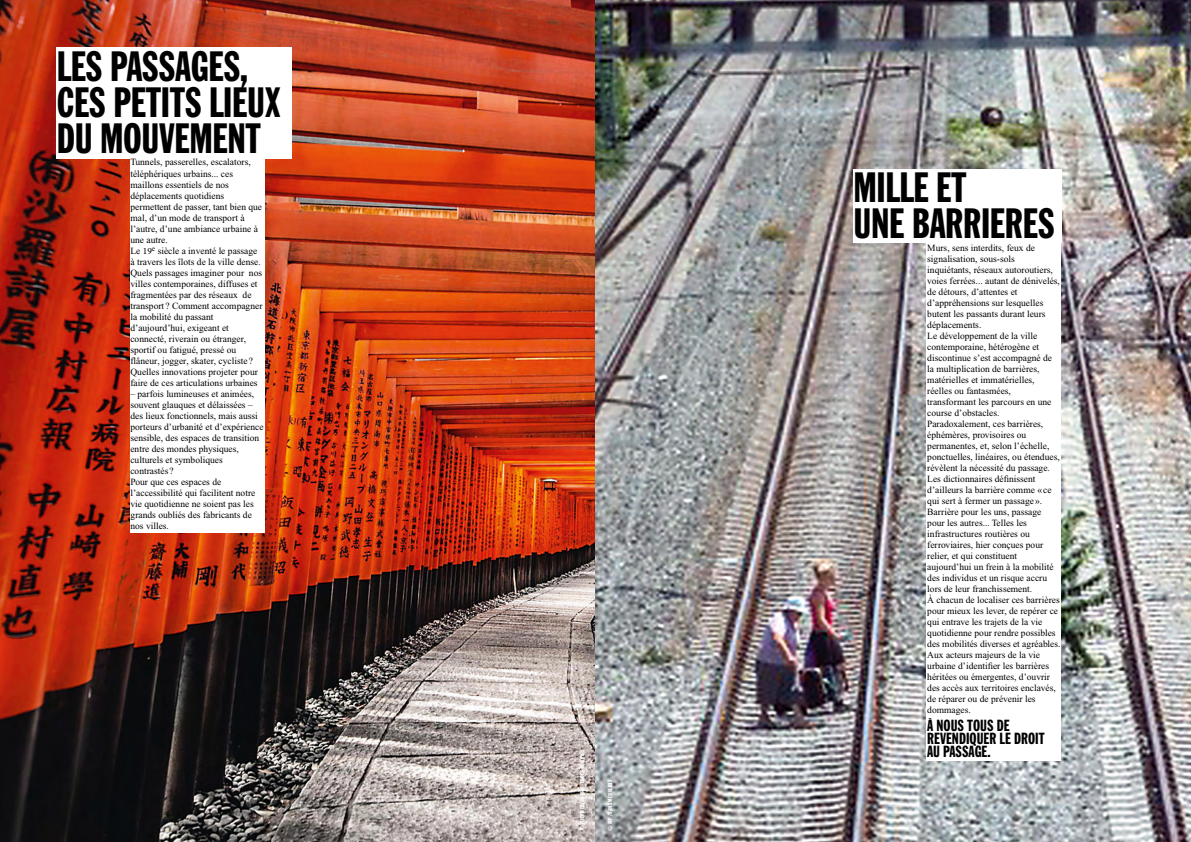
<style>
.page{position:relative;width:1191px;height:842px;background:#fff}
.page>*{position:absolute;margin:0;border:0;box-sizing:border-box;transform-origin:0 0}
.t1{font:700 42px "Franklin Gothic Accents Shannon";color:#000}
.t2{font:700 16px/13px "Franklin Gothic Accents Shannon";color:#000}
.t3{font:9.5px/11px "Times New Roman";color:#000}
.t4{font:700 6px "Franklin Gothic Accents Shannon";color:#fff}
.s1{font-family:"Minion Pro"}
</style>
<div class="page">
<img style="left:0;top:0;width:1191px;height:842px">
<div style="left:130px;top:157px;width:134px;height:375px;background:#fff"></div>
<div style="left:926px;top:243px;width:135px;height:518px;background:#fff"></div>
<div style="left:56px;top:47px;width:235px;height:112px;background:#fff"></div>
<div style="left:853px;top:169px;width:208px;height:74px;background:#fff"></div>
<h1 class="t1" style="left:57px;top:41px;width:71px">LES PASSAGES</h1>
<h1 class="t1" style="left:240px;top:41px;width:10px">,</h1>
<h1 class="t1" style="left:57px;top:77px;width:73px">CES PETITS</h1>
<h1 class="t1" style="left:209px;top:77px;width:15px">LIEUX</h1>
<h1 class="t1" style="left:57px;top:113px;width:63px">DU MOUVEME</h1>
<h1 class="t1" style="left:227px;top:113px;width:34px">NT</h1>
<p class="t3" style="left:130px;top:157px;width:133px">Tunnels, passerelles, escalators, téléphériques urbains... ces maillons essentiels de nos déplacements quotidiens permettent de passer, tant bien que mal, d’un mode de transport à l’autre, d’une ambiance urbaine à une autre.<br>Le <span class="s1">19</span><sup>e</sup> siècle a inventé le passage</p>
<p class="t3" style="left:130px;top:256px;width:134px">à travers les îlots de la ville dense.<br>Quels passages imaginer pour nos villes contemporaines, diffuses et fragmentées par des réseaux de transport ? Comment accompagner la mobilité du passant d’aujourd’hui, exigeant et connecté, riverain ou étranger, sportif ou fatigué, pressé ou flâneur, jogger, skater, cycliste ?<br>Quelles innovations projeter pour faire de ces articulations urbaines</p>
<p class="t3" style="left:130px;top:388px;width:135px">– parfois lumineuses et animées, souvent glauques et délaissées – des lieux fonctionnels, mais aussi porteurs d’urbanité et d’expérience sensible, des espaces de transition entre des mondes physiques, culturels et symboliques contrastés?<br>Pour que ces espaces de l’accessibilité qui facilitent notre vie quotidienne ne soient pas les grands oubliés des fabricants de nos villes.</p>
<p class="t4" style="left:579px;top:830px;width:82px;rotate:-90deg">© FLICKR-DREAM AFAR- DROITS RÉSERVÉS</p>
<p class="t4" style="left:606px;top:830px;width:52px;rotate:-90deg">© AFP /SAKIS MITROLIDIS</p>
<h1 class="t1" style="left:853px;top:163px;width:16px">MILLE</h1>
<h1 class="t1" style="left:936px;top:163px;width:16px">ET</h1>
<h1 class="t1" style="left:853px;top:199px;width:76px">UNE BARRIERES</h1>
<p class="t3" style="left:927px;top:243px;width:135px">Murs, sens interdits, feux de signalisation, sous-sols inquiétants, réseaux autoroutiers, voies ferrées... autant de dénivelés, de détours, d’attentes et d’appréhensions sur lesquelles butent les passants durant leurs déplacements.<br>Le développement de la ville contemporaine, hétérogène et discontinue s’est accompagné de la multiplication de barrières, matérielles et immatérielles, réelles ou fantasmées, transformant les parcours en une course d’obstacles.<br>Paradoxalement, ces barrières, éphémères, provisoires ou permanentes, et, selon l’échelle, ponctuelles, linéaires, ou étendues, révèlent la nécessité du passage.<br>Les dictionnaires définissent d’ailleurs la barrière comme « ce qui sert à fermer un passage».<br>Barrière pour les uns, passage pour les autres... Telles les infrastructures routières ou ferroviaires, hier conçues pour relier, et qui constituent aujourd’hui un frein à la mobilité des individus et un risque accru lors de leur franchissement.<br>À chacun de localiser ces barrières pour mieux les lever, de repérer ce qui entrave les trajets de la vie quotidienne pour rendre possibles des mobilités diverses et agréables.<br>Aux acteurs majeurs de la vie urbaine d’identifier les barrières héritées ou émergentes, d’ouvrir des accès aux territoires enclavés, de réparer ou de prévenir les dommages.</p>
<h2 class="t2" style="left:927px;top:719px;width:119px">À NOUS TOUS DE<br>REVENDIQUER LE DROIT<br>AU PASSAGE.</h2>
</div>
